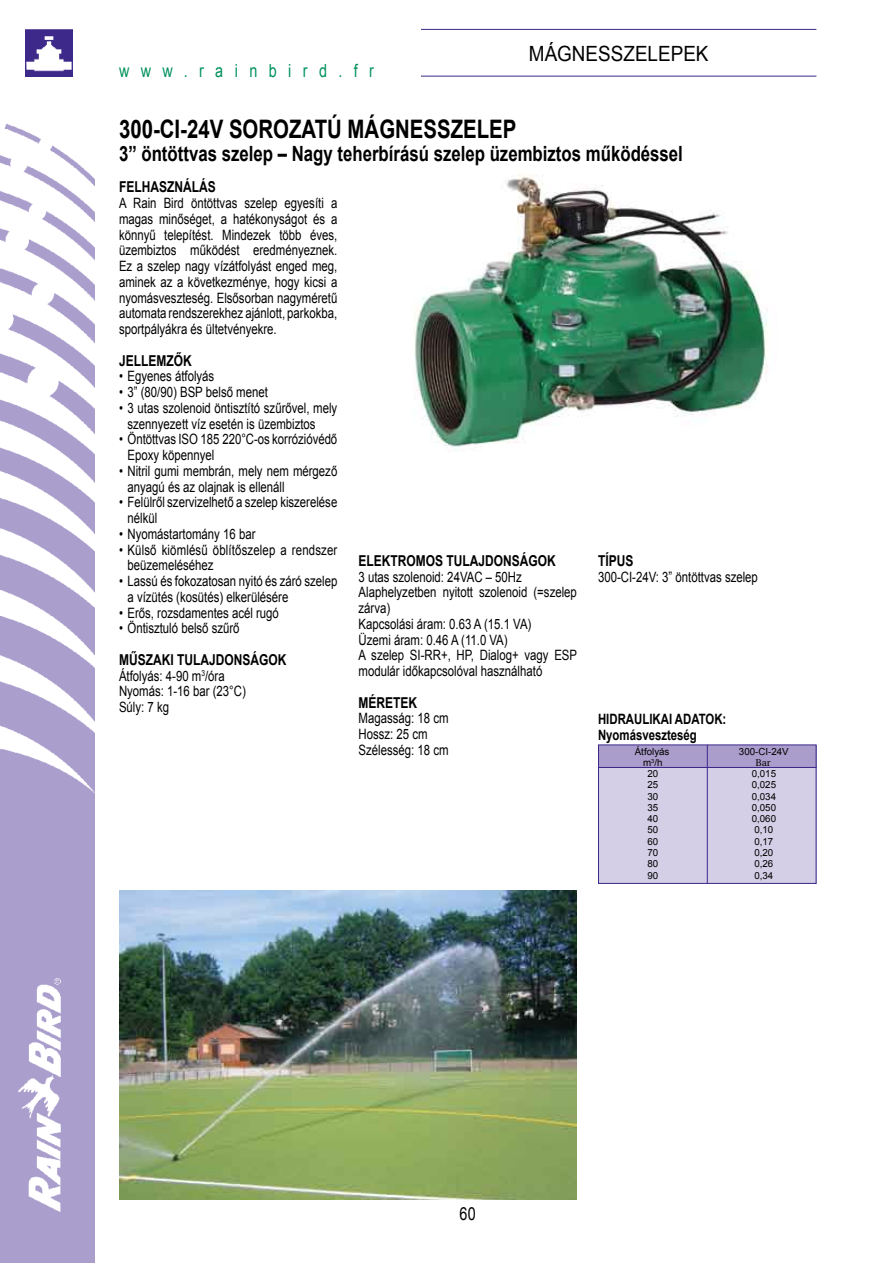
<style>
.page{position:relative;width:893px;height:1263px;background:#fff}
.page>*{position:absolute;margin:0;border:0;box-sizing:border-box;transform-origin:0 0}
.t1{font:700 25.5px "Arial";color:#000;scale:.8 1}
.t2{font:700 21px "Arial";color:#000;scale:.8 1}
.t3{font:21px "Arial";color:#000;scale:.9 1}
.t4{font:18px "Arial";letter-spacing:.795em;color:#00915c;scale:.8 1}
.t5{font:18px "Arial";color:#000;scale:.8 1}
.t6{font:700 15px "Arial";color:#000;scale:.8 1}
.t7{font:14.25px/15.8px "Arial";color:#000;scale:.8 1}
.t8{font:700 14.25px/15.8px "Arial";color:#000;scale:.8 1}
.t9{font:9.75px/11.2px "Arial";color:#000;text-align:center}
.t10{font:9.75px "Utopia";color:#000}
</style>
<div class="page">
<img style="left:413px;top:175px;width:355px;height:277px">
<img style="left:119px;top:891px;width:458px;height:308px">
<hr style="left:421px;top:76px;width:395px;height:1px;background:#3c288a">
<hr style="left:421px;top:29px;width:395px;height:1px;background:#3c288a">
<img style="left:26px;top:30px;width:46px;height:47px">
<img style="left:0;top:124px;width:95px;height:1139px">
<div style="left:598px;top:766px;width:218px;height:117px;background:#d4cfe6"></div>
<div style="left:598px;top:745px;width:218px;height:22px;background:#aa9dcb"></div>
<div style="left:598px;top:744px;width:218px;height:140px;border:1px solid #3c288a"></div>
<hr style="left:707px;top:745px;width:1px;height:138px;background:#3c288a">
<hr style="left:598px;top:767px;width:218px;height:1px;background:#3c288a">
<p class="t4" style="left:119px;top:58px;width:320px">www.rainbird.fr</p>
<h2 class="t3" style="left:529px;top:40px;width:201px">MÁGNESSZELEPEK</h2>
<h1 class="t1" style="left:119px;top:112px;width:498px">300-CI-24V SOROZATÚ MÁGNESSZELEP</h1>
<h2 class="t2" style="left:119px;top:140px;width:706px">3” öntöttvas szelep – Nagy teherbírású szelep üzembiztos működéssel</h2>
<p class="t6" style="left:119px;top:177px;width:122px">FELHASZNÁLÁS</p>
<p class="t7" style="left:119px;top:195px;width:274px;text-align:justify">A Rain Bird öntöttvas szelep egyesíti a magas minőséget, a hatékonyságot és a könnyű telepítést. Mindezek több éves, üzembiztos működést eredményeznek.<br>Ez a szelep nagy vízátfolyást enged meg, aminek az a következménye, hogy kicsi a nyomásveszteség. Elsősorban nagyméretű automata rendszerekhez ajánlott, parkokba, sportpályákra és ültetvényekre.</p>
<p class="t6" style="left:119px;top:350px;width:92px">JELLEMZŐK</p>
<p class="t7" style="left:119px;top:368px;width:121px">• Egyenes átfolyás</p>
<p class="t7" style="left:119px;top:384px;width:188px">• 3” (80/90) BSP belső menet</p>
<p class="t7" style="left:128px;top:400px;width:264px;text-indent:-8px">• 3 utas szolenoid öntisztító szűrővel, mely szennyezett víz esetén is üzembiztos</p>
<p class="t7" style="left:128px;top:431px;width:264px;text-indent:-8px">• Öntöttvas ISO 185 220°C-os korrózióvédő<br>Epoxy köpennyel</p>
<p class="t7" style="left:128px;top:463px;width:264px;text-indent:-8px">• Nitril gumi membrán, mely nem mérgező anyagú és az olajnak is ellenáll</p>
<p class="t7" style="left:128px;top:494px;width:264px;text-indent:-8px">• Felülről szervizelhető a szelep kiszerelése nélkül</p>
<p class="t7" style="left:119px;top:526px;width:172px">• Nyomástartomány 16 bar</p>
<p class="t7" style="left:128px;top:542px;width:264px;text-indent:-8px">• Külső kiömlésű öblítőszelep a rendszer beüzemeléséhez</p>
<p class="t7" style="left:128px;top:573px;width:264px;text-indent:-8px">• Lassú és fokozatosan nyitó és záró szelep a vízütés (kosütés) elkerülésére</p>
<p class="t7" style="left:119px;top:605px;width:201px">• Erős, rozsdamentes acél rugó</p>
<p class="t7" style="left:119px;top:620px;width:152px">• Öntisztuló belső szűrő</p>
<p class="t6" style="left:119px;top:650px;width:211px">MŰSZAKI TULAJDONSÁGOK</p>
<p class="t7" style="left:119px;top:668px;width:160px">Átfolyás: 4-90 m<sup>3</sup>/óra<br>Nyomás: 1-16 bar (23°C)<br>Súly: 7 kg</p>
<p class="t6" style="left:359px;top:551px;width:248px">ELEKTROMOS TULAJDONSÁGOK</p>
<p class="t7" style="left:359px;top:569px;width:275px">3 utas szolenoid: 24VAC – 50Hz<br>Alaphelyzetben nyitott szolenoid (=szelep zárva)<br>Kapcsolási áram: 0.63 A (15.1 VA)<br>Üzemi áram: 0.46 A (11.0 VA)<br>A szelep SI-RR+, HP, Dialog+ vagy ESP modulár időkapcsolóval használható</p>
<p class="t6" style="left:359px;top:692px;width:75px">MÉRETEK</p>
<p class="t7" style="left:359px;top:711px;width:114px">Magasság: 18 cm<br>Hossz: 25 cm<br>Szélesség: 18 cm</p>
<p class="t6" style="left:598px;top:551px;width:46px">TÍPUS</p>
<p class="t7" style="left:598px;top:569px;width:201px">300-CI-24V: 3” öntöttvas szelep</p>
<p class="t8" style="left:598px;top:711px;width:162px">HIDRAULIKAI ADATOK:<br>Nyomásveszteség</p>
<p class="t9" style="left:635px;top:746px;width:36px">Átfolyás</p>
<p class="t9" style="left:739px;top:746px;width:51px">300-CI-24V</p>
<p class="t9" style="left:643px;top:757px;width:21px">m<sup>3</sup>/h<br>20</p>
<p class="t9" style="left:752px;top:768px;width:26px">0,015</p>
<p class="t9" style="left:647px;top:779px;width:12px">25</p>
<p class="t9" style="left:752px;top:779px;width:26px">0,025</p>
<p class="t9" style="left:647px;top:791px;width:12px">30</p>
<p class="t9" style="left:752px;top:791px;width:26px">0,034</p>
<p class="t9" style="left:647px;top:802px;width:12px">35</p>
<p class="t9" style="left:752px;top:802px;width:26px">0,050</p>
<p class="t9" style="left:647px;top:813px;width:12px">40</p>
<p class="t9" style="left:752px;top:813px;width:26px">0,060</p>
<p class="t9" style="left:647px;top:824px;width:12px">50</p>
<p class="t9" style="left:754px;top:824px;width:20px">0,10</p>
<p class="t9" style="left:647px;top:836px;width:12px">60</p>
<p class="t9" style="left:754px;top:836px;width:20px">0,17</p>
<p class="t9" style="left:647px;top:847px;width:12px">70</p>
<p class="t9" style="left:754px;top:847px;width:20px">0,20</p>
<p class="t9" style="left:647px;top:858px;width:12px">80</p>
<p class="t9" style="left:754px;top:858px;width:20px">0,26</p>
<p class="t9" style="left:647px;top:869px;width:12px">90</p>
<p class="t9" style="left:754px;top:869px;width:20px">0,34</p>
<p class="t10" style="left:756px;top:757px;width:17px">Bar</p>
<p class="t5" style="left:460px;top:1202px;width:22px">60</p>
</div>
